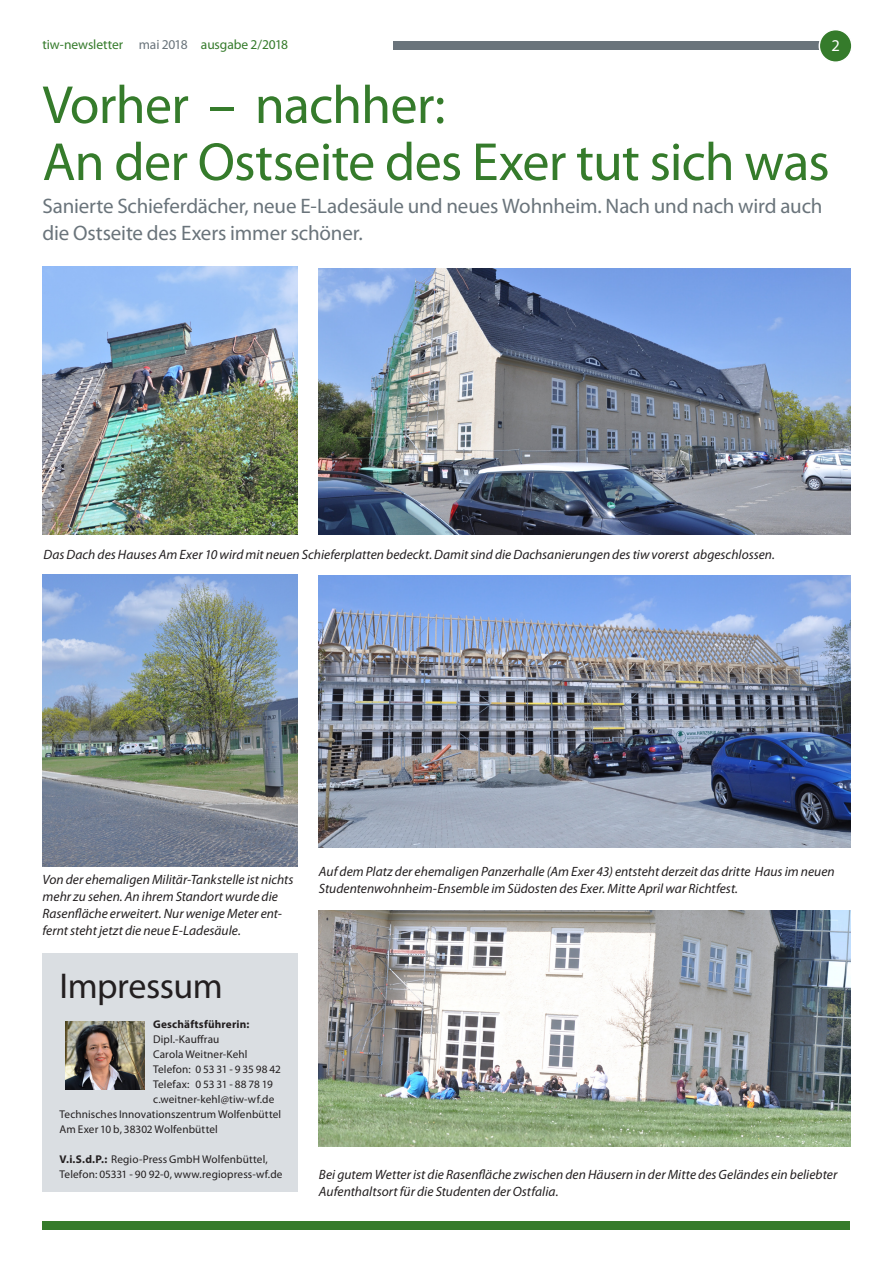
<style>
.page{position:relative;width:893px;height:1263px;background:#fff}
.page>*{position:absolute;margin:0;border:0;box-sizing:border-box;transform-origin:0 0}
.Headline_36_38{font:54px/57px "Myriad Pro";letter-spacing:-.015em;color:#357b2b}
.Headline_24_26{font:36px "Myriad Pro";letter-spacing:-.015em;color:#231f20}
.Sub-Headline_14_18{font:21px/27px "Myriad Pro";letter-spacing:-.01em;color:#6a747b}
.t1{font:16.5px "Myriad Pro";color:#fff}
.BU{font:italic 13.5px/17px "Myriad Pro";letter-spacing:.005em;color:#231f20}
.t2{font:13.5px "Myriad Pro";letter-spacing:-.01em;color:#357b2b}
.Lauftext{font:11.25px/15px "Myriad Pro";letter-spacing:.01em;color:#231f20}
.Lauftext-2{font:700 11.25px "Myriad Pro";letter-spacing:.015em;color:#231f20}
.s1{color:#6a747b}
.s2{font-weight:700}
</style>
<div class="page">
<div style="left:394px;top:41px;width:429px;height:9px;background:#6a747b"></div>
<div style="left:43px;top:1221px;width:807px;height:9px;background:#357b2b"></div>
<div style="left:819px;top:30px;width:33px;height:32px;background:#357b2b;border-radius:50%"></div>
<div style="left:819px;top:29px;width:34px;height:34px;border:2px solid #fff;border-radius:50%"></div>
<img style="left:43px;top:267px;width:255px;height:267px">
<img style="left:319px;top:575px;width:531px;height:272px">
<img style="left:319px;top:910px;width:531px;height:237px">
<img style="left:319px;top:269px;width:531px;height:265px">
<img style="left:43px;top:574px;width:255px;height:292px">
<div style="left:43px;top:953px;width:255px;height:239px;background:#dadee2"></div>
<img style="left:66px;top:1021px;width:79px;height:68px">
<p class="t2" style="left:43px;top:37px;width:247px">tiw-newsletter <span class="s1">mai 2018</span> ausgabe 2/2018</p>
<p class="t1" style="left:831px;top:35px;width:10px">2</p>
<p class="Headline_36_38" style="left:43px;top:76px;width:789px">Vorher – nachher:<br>An der Ostseite des Exer tut sich was</p>
<p class="Sub-Headline_14_18" style="left:43px;top:192px;width:781px">Sanierte Schieferdächer, neue E-Ladesäule und neues Wohnheim. Nach und nach wird auch die Ostseite des Exers immer schöner.</p>
<p class="BU" style="left:44px;top:545px;width:733px">Das Dach des Hauses Am Exer 10 wird mit neuen Schieferplatten bedeckt. Damit sind die Dachsanierungen des tiw vorerst abgeschlossen.</p>
<p class="BU" style="left:43px;top:871px;width:253px">Von der ehemaligen Militär-Tankstelle ist nichts mehr zu sehen. An ihrem Standort wurde die Rasenfläche erweitert. Nur wenige Meter ent&shy;fernt steht jetzt die neue E-Ladesäule.</p>
<p class="Headline_24_26" style="left:60px;top:963px;width:165px">Impressum</p>
<p class="Lauftext-2" style="left:153px;top:1016px;width:98px">Geschäftsführerin:</p>
<p class="Lauftext" style="left:153px;top:1031px;width:68px">Dipl.-Kauffrau</p>
<p class="Lauftext" style="left:153px;top:1046px;width:96px">Carola Weitner-Kehl</p>
<p class="Lauftext" style="left:153px;top:1061px;width:129px">Telefon: 0 53 31 - 9 35 98 42</p>
<p class="Lauftext" style="left:153px;top:1076px;width:121px">Telefax: 0 53 31 - 88 78 19</p>
<p class="Lauftext" style="left:153px;top:1091px;width:123px">c.weitner-kehl@tiw-wf.de</p>
<p class="Lauftext" style="left:60px;top:1106px;width:223px">Technisches Innovationszentrum Wolfenbüttel</p>
<p class="Lauftext" style="left:60px;top:1121px;width:160px">Am Exer 10 b, 38302 Wolfenbüttel</p>
<p class="Lauftext" style="left:60px;top:1151px;width:224px"><span class="s2">V.i.S.d.P.:</span> Regio-Press GmbH Wolfenbüttel,<br>Telefon: 05331 - 90 92-0, www.regiopress-wf.de</p>
<p class="BU" style="left:319px;top:863px;width:517px">Auf dem Platz der ehemaligen Panzerhalle (Am Exer 43) entsteht derzeit das dritte Haus im neuen<br>Studentenwohnheim-Ensemble im Südosten des Exer. Mitte April war Richtfest.</p>
<p class="BU" style="left:319px;top:1166px;width:520px">Bei gutem Wetter ist die Rasenfläche zwischen den Häusern in der Mitte des Geländes ein beliebter<br>Aufenthaltsort für die Studenten der Ostfalia.</p>
</div>
